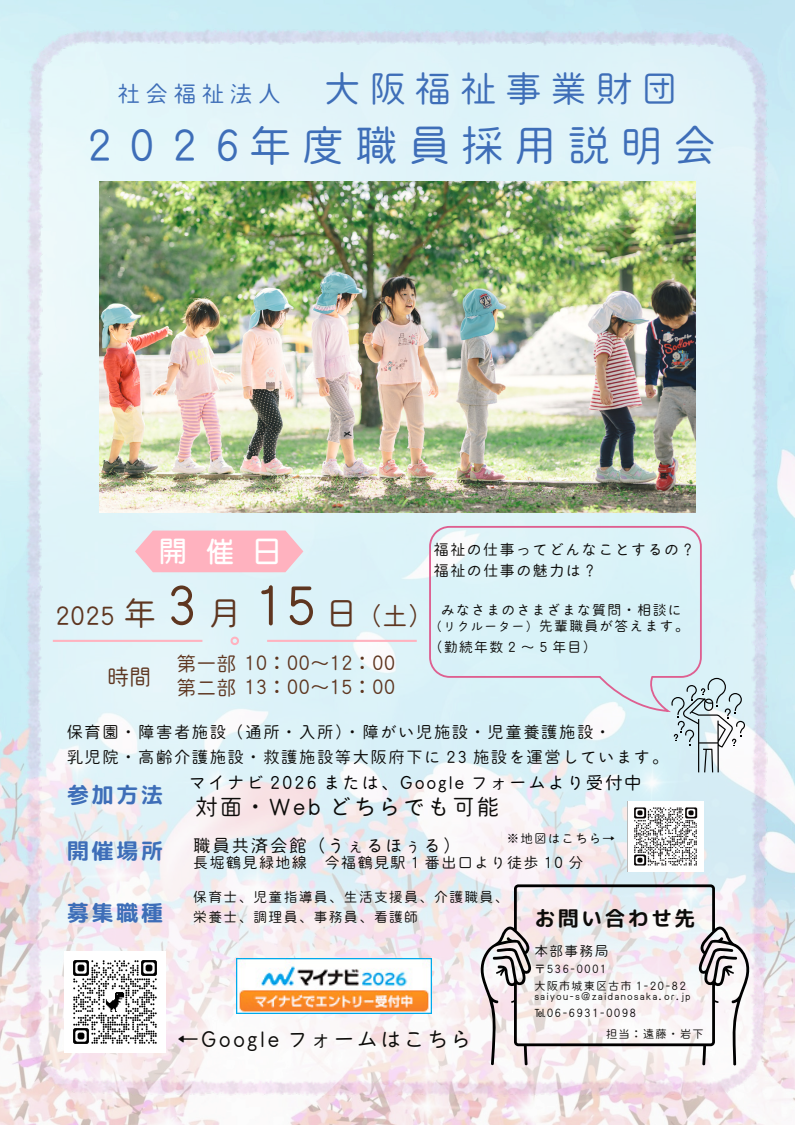
<style>
.page{position:relative;width:795px;height:1125px;background:#fff}
.page>*{position:absolute;margin:0;border:0;box-sizing:border-box;transform-origin:0 0}
.t1{font:42.5px "Kinuta Maru Maru GB Sr Std N R";letter-spacing:.25em;color:#3e6eb8}
.t2{font:36.25px "Kinuta Maru Maru GB Sr Std N R";letter-spacing:.25em;color:#3e6eb8}
.t3{font:27.62px "TA marugo gf 04";color:#fff}
.t4{font:25px "Kinuta Maru Maru GB Sr Std N R";color:#5e3620}
.t5{font:22.5px "Kinuta Maru Maru GB Sr Std N R";letter-spacing:.1em;color:#0d0c0a}
.t6{font:22.5px "rounded mplus 2 m bold";letter-spacing:.1em;color:#3e6eb8}
.t7{font:22.12px "Kinuta Maru Maru GB Sr Std N R";color:#5e3620}
.t8{font:21.25px "Kinuta Maru Maru GB Sr Std N R";letter-spacing:.1em;color:#0d0c0a}
.t9{font:21.25px "rounded mplus 2 m bold";letter-spacing:.1em;color:#0d0c0a}
.t10{font:19.38px/23.2px "Kinuta Maru Maru GB Sr Std N R";color:#5e3620}
.t11{font:17.5px "Kinuta Maru Maru GB Sr Std N R";letter-spacing:.1em;color:#000}
.t12{font:17.5px "Kinuta Maru Maru GB Sr Std N R";letter-spacing:.1em;color:#0d0c0a}
.t13{font:16.25px/24.4px "Kinuta Maru Maru GB Sr Std N R";letter-spacing:.1em;color:#0d0c0a}
.t14{font:15px/20.4px "Kinuta Maru Maru GB Sr Std N R";letter-spacing:.1em;color:#0d0c0a}
.t15{font:13.75px/15.6px "Kinuta Maru Maru GB Sr Std N R";letter-spacing:.1em;color:#0d0c0a;text-align:center}
.t16{font:12.5px "Kinuta Maru Maru GB Sr Std N R";letter-spacing:.1em;color:#0d0c0a}
.t17{font:11.25px/21px "Kinuta Maru Maru GB Sr Std N R";letter-spacing:.1em;color:#0d0c0a}
.t18{font:10px "Kinuta Maru Maru GB Sr Std N R";letter-spacing:.1em;color:#0d0c0a}
.s1{font-size:22.5px}
.s2{font-size:32.5px}
.s3{font-size:52.5px}
.s4{font-size:20px}
.s5{font-size:12.5px}
</style>
<div class="page">
<img style="left:0;top:0;width:795px;height:1125px">
<img style="left:24px;top:26px;width:748px;height:1074px">
<div style="left:428px;top:525px;width:275px;height:188px;background:#daf2f8"></div>
<svg style="left:671px;top:678px;width:74px;height:94px"></svg>
<img style="left:628px;top:801px;width:76px;height:71px">
<img style="left:64px;top:952px;width:102px;height:101px">
<img style="left:236px;top:958px;width:195px;height:55px">
<svg style="left:479px;top:884px;width:271px;height:182px"></svg>
<svg style="left:229px;top:635px;width:12px;height:12px"></svg>
<hr style="left:267px;top:640px;width:150px;height:2px;background:#ffb2bf">
<hr style="left:53px;top:640px;width:149px;height:2px;background:#ffb2bf">
<svg style="left:135px;top:531px;width:168px;height:41px"></svg>
<img style="left:99px;top:182px;width:597px;height:330px">
<h2 class="t2" style="left:118px;top:66px;width:561px"><span class="s1">社会福祉法人</span> 大阪福祉事業財団</h2>
<h1 class="t1" style="left:79px;top:118px;width:639px">２０２６年度職員採用説明会</h1>
<h3 class="t3" style="left:159px;top:537px;width:123px">開催日</h3>
<h3 class="t4" style="left:55px;top:600px;width:379px">2025 <span class="s2">年</span><span class="s3">３</span><span class="s2">月</span> <span class="s3">15</span> <span class="s2">日</span>（土）</h3>
<h3 class="t7" style="left:107px;top:663px;width:46px">時間</h3>
<h3 class="t10" style="left:177px;top:651px;width:220px"><span class="s4">第一部</span> 10：00～12：00<span class="s4">第二部</span> 13：00～15：00</h3>
<p class="t14" style="left:434px;top:540px;width:263px">福祉の仕事ってどんなことするの？福祉の仕事の魅力は？</p>
<p class="t15" style="left:430px;top:603px;width:260px">みなさまのさまざまな質問・相談に<br><span class="s5">（リクルーター）</span>先輩職員が答えます。</p>
<p class="t15" style="left:429px;top:639px;width:169px">（勤続年数 2 ～ 5 年目）</p>
<p class="t13" style="left:67px;top:720px;width:603px">保育園・障害者施設（通所・入所）・障がい児施設・児童養護施設・<br>乳児院・高齢介護施設・救護施設等大阪府下に 23 施設を運営しています。</p>
<h3 class="t6" style="left:67px;top:779px;width:98px">参加方法</h3>
<p class="t11" style="left:189px;top:772px;width:454px">マイナビ 2026 または、Google フォームより受付中</p>
<h3 class="t5" style="left:195px;top:793px;width:306px">対面・Web どちらでも可能</h3>
<p class="t16" style="left:507px;top:831px;width:110px">※地図はこちら→</p>
<h3 class="t6" style="left:67px;top:835px;width:98px">開催場所</h3>
<p class="t12" style="left:193px;top:834px;width:268px">職員共済会館（うぇるほぅる）</p>
<p class="t14" style="left:193px;top:853px;width:392px">長堀鶴見緑地線　今福鶴見駅 1 番出口より徒歩 10 分</p>
<h3 class="t6" style="left:67px;top:896px;width:98px">募集職種</h3>
<p class="t15" style="left:193px;top:887px;width:316px;line-height:20.5px;text-align:left">保育士、児童指導員、生活支援員、介護職員、栄養士、調理員、事務員、看護師</p>
<h3 class="t8" style="left:178px;top:1026px;width:295px">←Google フォームはこちら</h3>
<h3 class="t9" style="left:534px;top:903px;width:163px">お問い合わせ先</h3>
<p class="t15" style="left:534px;top:943px;width:75px">本部事務局</p>
<p class="t17" style="left:534px;top:961px;width:153px;line-height:16.8px">〒536-0001<br>大阪市城東区古市 1-20-82</p>
<p class="t18" style="left:534px;top:990px;width:158px">saiyou-s@zaidanosaka.or.jp</p>
<p class="t17" style="left:606px;top:1002px;width:99px;text-indent:-72px">℡06-6931-0098<br>担当：遠藤・岩下</p>
</div>
